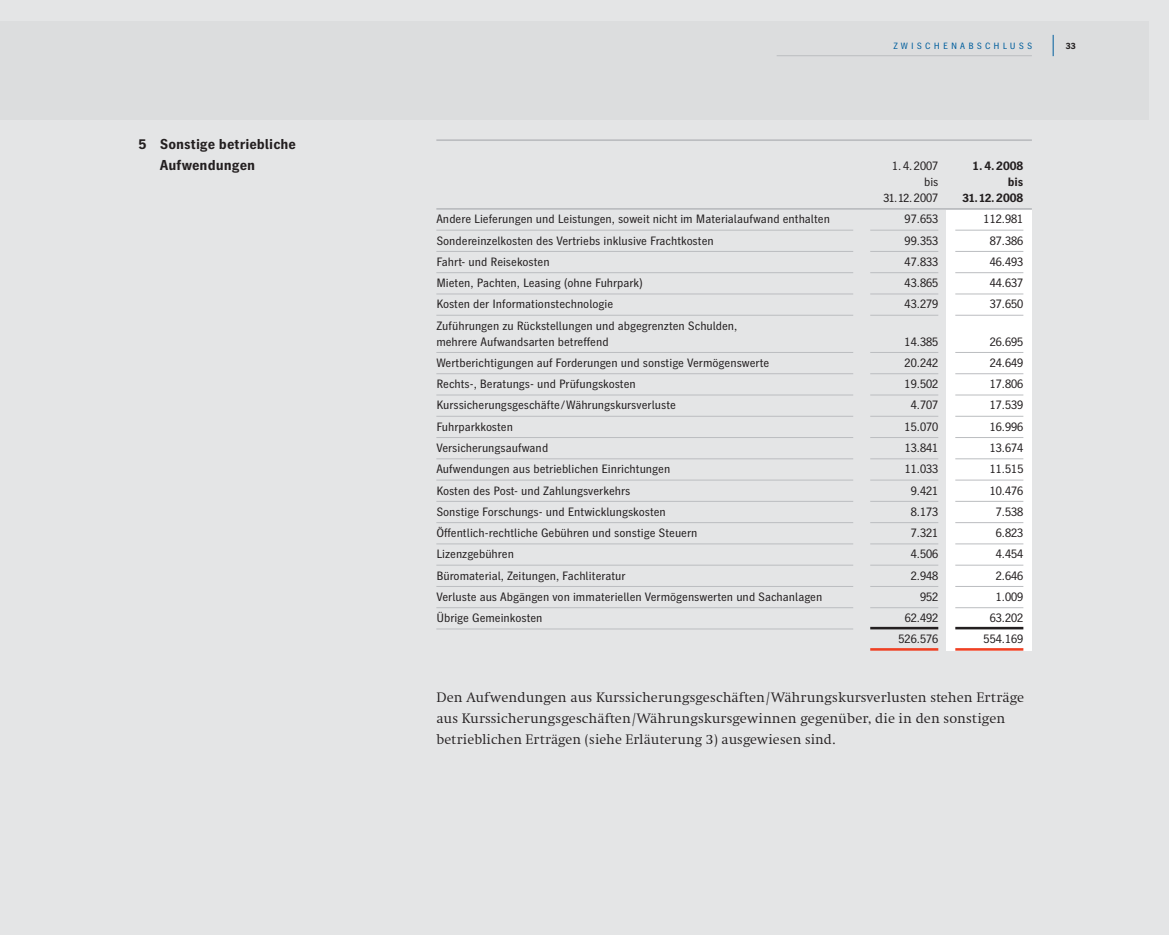
<style>
.page{position:relative;width:1169px;height:935px;background:#fff}
.page>*{position:absolute;margin:0;border:0;box-sizing:border-box;transform-origin:0 0}
.t1{font:14.25px/21.3px "HD Antiqua NM";color:#231f20}
.t2{font:700 14.25px/21.3px "HD Gothic Prop NM";color:#231f20}
.t3{font:12px/15.9px "HD Gothic Tab NM";color:#231f20}
.t4{font:12px "HD Gothic Prop NM";color:#231f20}
.t5{font:700 12px "HD Gothic Prop NM";color:#231f20}
.t6{font:700 12px "HD Gothic Tab NM";color:#231f20}
.t7{font:9px "HD Gothic Prop NM";letter-spacing:.35em;color:#005e9d}
.t8{font:700 9px "HD Gothic Prop NM";color:#231f20}
.s1{font-family:"HD Gothic Tab NM"}
</style>
<div class="page">
<div style="left:0;top:0;width:1168px;height:934px;background:#e4e5e6"></div>
<div style="left:0;top:21px;width:1148px;height:99px;background:#dcddde"></div>
<svg style="left:1052px;top:35px;width:1px;height:21px"></svg>
<hr style="left:776px;top:55px;width:255px;height:1px;background:#bbbdc0">
<div style="left:946px;top:210px;width:85px;height:440px;background:#fff"></div>
<hr style="left:436px;top:139px;width:595px;height:2px;background:#bbbdc0">
<hr style="left:436px;top:208px;width:595px;height:2px;background:#bbbdc0">
<hr style="left:955px;top:230px;width:68px;height:1px;background:#bbbdc0">
<hr style="left:870px;top:230px;width:68px;height:1px;background:#bbbdc0">
<hr style="left:436px;top:230px;width:417px;height:1px;background:#bbbdc0">
<hr style="left:955px;top:251px;width:68px;height:1px;background:#bbbdc0">
<hr style="left:870px;top:251px;width:68px;height:1px;background:#bbbdc0">
<hr style="left:436px;top:251px;width:417px;height:1px;background:#bbbdc0">
<hr style="left:955px;top:272px;width:68px;height:1px;background:#bbbdc0">
<hr style="left:870px;top:272px;width:68px;height:1px;background:#bbbdc0">
<hr style="left:436px;top:272px;width:417px;height:1px;background:#bbbdc0">
<hr style="left:955px;top:293px;width:68px;height:1px;background:#bbbdc0">
<hr style="left:870px;top:293px;width:68px;height:1px;background:#bbbdc0">
<hr style="left:436px;top:293px;width:417px;height:1px;background:#bbbdc0">
<hr style="left:955px;top:315px;width:68px;height:1px;background:#bbbdc0">
<hr style="left:870px;top:315px;width:68px;height:1px;background:#bbbdc0">
<hr style="left:436px;top:315px;width:417px;height:1px;background:#bbbdc0">
<hr style="left:955px;top:352px;width:68px;height:1px;background:#bbbdc0">
<hr style="left:870px;top:352px;width:68px;height:1px;background:#bbbdc0">
<hr style="left:436px;top:352px;width:417px;height:1px;background:#bbbdc0">
<hr style="left:955px;top:373px;width:68px;height:1px;background:#bbbdc0">
<hr style="left:870px;top:373px;width:68px;height:1px;background:#bbbdc0">
<hr style="left:436px;top:373px;width:417px;height:1px;background:#bbbdc0">
<hr style="left:955px;top:394px;width:68px;height:1px;background:#bbbdc0">
<hr style="left:870px;top:394px;width:68px;height:1px;background:#bbbdc0">
<hr style="left:436px;top:394px;width:417px;height:1px;background:#bbbdc0">
<hr style="left:955px;top:416px;width:68px;height:1px;background:#bbbdc0">
<hr style="left:870px;top:416px;width:68px;height:1px;background:#bbbdc0">
<hr style="left:436px;top:416px;width:417px;height:1px;background:#bbbdc0">
<hr style="left:955px;top:437px;width:68px;height:1px;background:#bbbdc0">
<hr style="left:870px;top:437px;width:68px;height:1px;background:#bbbdc0">
<hr style="left:436px;top:437px;width:417px;height:1px;background:#bbbdc0">
<hr style="left:955px;top:458px;width:68px;height:1px;background:#bbbdc0">
<hr style="left:870px;top:458px;width:68px;height:1px;background:#bbbdc0">
<hr style="left:436px;top:458px;width:417px;height:1px;background:#bbbdc0">
<hr style="left:955px;top:479px;width:68px;height:1px;background:#bbbdc0">
<hr style="left:870px;top:479px;width:68px;height:1px;background:#bbbdc0">
<hr style="left:436px;top:479px;width:417px;height:1px;background:#bbbdc0">
<hr style="left:955px;top:501px;width:68px;height:1px;background:#bbbdc0">
<hr style="left:870px;top:501px;width:68px;height:1px;background:#bbbdc0">
<hr style="left:436px;top:501px;width:417px;height:1px;background:#bbbdc0">
<hr style="left:955px;top:522px;width:68px;height:1px;background:#bbbdc0">
<hr style="left:870px;top:522px;width:68px;height:1px;background:#bbbdc0">
<hr style="left:436px;top:522px;width:417px;height:1px;background:#bbbdc0">
<hr style="left:955px;top:543px;width:68px;height:1px;background:#bbbdc0">
<hr style="left:870px;top:543px;width:68px;height:1px;background:#bbbdc0">
<hr style="left:436px;top:543px;width:417px;height:1px;background:#bbbdc0">
<hr style="left:955px;top:564px;width:68px;height:1px;background:#bbbdc0">
<hr style="left:870px;top:564px;width:68px;height:1px;background:#bbbdc0">
<hr style="left:436px;top:564px;width:417px;height:1px;background:#bbbdc0">
<hr style="left:955px;top:586px;width:68px;height:1px;background:#bbbdc0">
<hr style="left:870px;top:586px;width:68px;height:1px;background:#bbbdc0">
<hr style="left:436px;top:586px;width:417px;height:1px;background:#bbbdc0">
<hr style="left:955px;top:607px;width:68px;height:1px;background:#bbbdc0">
<hr style="left:870px;top:607px;width:68px;height:1px;background:#bbbdc0">
<hr style="left:436px;top:607px;width:417px;height:1px;background:#bbbdc0">
<hr style="left:955px;top:627px;width:68px;height:2px;background:#231f20">
<hr style="left:870px;top:627px;width:68px;height:2px;background:#231f20">
<hr style="left:436px;top:628px;width:417px;height:1px;background:#bbbdc0">
<hr style="left:955px;top:648px;width:68px;height:2px;background:#ef4023">
<hr style="left:870px;top:648px;width:68px;height:2px;background:#ef4023">
<p class="t2" style="left:160px;top:135px;width:138px;text-indent:-21px">5 Sonstige betriebliche<br>Aufwendungen</p>
<p class="t7" style="left:893px;top:42px;width:140px">ZWISCHENABSCHLUSS</p>
<p class="t8" style="left:1065px;top:42px;width:11px">33</p>
<p class="t3" style="left:892px;top:159px;width:48px">1. 4.2007</p>
<p class="t6" style="left:972px;top:162px;width:52px">1. 4.2008</p>
<p class="t4" style="left:924px;top:177px;width:16px">bis</p>
<p class="t5" style="left:1007px;top:177px;width:17px">bis</p>
<p class="t4" style="left:883px;top:193px;width:56px">31.12.<span class="s1">2007</span></p>
<p class="t5" style="left:962px;top:193px;width:62px">31.12.<span class="s1">2008</span></p>
<p class="t4" style="left:436px;top:215px;width:395px">Andere Lieferungen und Leistungen, soweit nicht im Materialaufwand enthalten</p>
<p class="t3" style="left:904px;top:212px;width:35px">97.653</p>
<p class="t3" style="left:983px;top:212px;width:41px">112.981</p>
<p class="t4" style="left:436px;top:236px;width:279px">Sondereinzelkosten des Vertriebs inklusive Frachtkosten</p>
<p class="t3" style="left:904px;top:234px;width:35px">99.353</p>
<p class="t3" style="left:989px;top:234px;width:35px">87.386</p>
<p class="t4" style="left:436px;top:257px;width:115px">Fahrt- und Reisekosten</p>
<p class="t3" style="left:904px;top:255px;width:35px">47.833</p>
<p class="t3" style="left:989px;top:255px;width:35px">46.493</p>
<p class="t4" style="left:436px;top:278px;width:208px">Mieten, Pachten, Leasing (ohne Fuhrpark)</p>
<p class="t3" style="left:904px;top:276px;width:35px">43.865</p>
<p class="t3" style="left:989px;top:276px;width:35px">44.637</p>
<p class="t4" style="left:436px;top:300px;width:178px">Kosten der Informationstechnologie</p>
<p class="t3" style="left:904px;top:297px;width:35px">43.279</p>
<p class="t3" style="left:989px;top:297px;width:35px">37.650</p>
<p class="t3" style="left:436px;top:319px;width:302px">Zuführungen zu Rückstellungen und abgegrenzten Schulden, mehrere Aufwandsarten betreffend</p>
<p class="t3" style="left:904px;top:335px;width:35px">14.385</p>
<p class="t3" style="left:989px;top:335px;width:35px">26.695</p>
<p class="t4" style="left:436px;top:358px;width:334px">Wertberichtigungen auf Forderungen und sonstige Vermögenswerte</p>
<p class="t3" style="left:904px;top:356px;width:35px">20.242</p>
<p class="t3" style="left:989px;top:356px;width:35px">24.649</p>
<p class="t4" style="left:436px;top:379px;width:201px">Rechts-, Beratungs- und Prüfungskosten</p>
<p class="t3" style="left:904px;top:377px;width:35px">19.502</p>
<p class="t3" style="left:989px;top:377px;width:35px">17.806</p>
<p class="t3" style="left:436px;top:398px;width:241px">Kurssicherungsgeschäfte/Währungskursverluste</p>
<p class="t3" style="left:910px;top:398px;width:29px">4.707</p>
<p class="t3" style="left:989px;top:398px;width:35px">17.539</p>
<p class="t4" style="left:436px;top:422px;width:78px">Fuhrparkkosten</p>
<p class="t3" style="left:904px;top:420px;width:35px">15.070</p>
<p class="t3" style="left:989px;top:420px;width:35px">16.996</p>
<p class="t3" style="left:436px;top:441px;width:113px">Versicherungsaufwand</p>
<p class="t3" style="left:904px;top:441px;width:35px">13.841</p>
<p class="t3" style="left:989px;top:441px;width:35px">13.674</p>
<p class="t3" style="left:436px;top:462px;width:235px">Aufwendungen aus betrieblichen Einrichtungen</p>
<p class="t3" style="left:904px;top:462px;width:35px">11.033</p>
<p class="t3" style="left:989px;top:462px;width:35px">11.515</p>
<p class="t3" style="left:436px;top:483px;width:195px">Kosten des Post- und Zahlungsverkehrs</p>
<p class="t3" style="left:910px;top:483px;width:29px">9.421</p>
<p class="t3" style="left:989px;top:483px;width:35px">10.476</p>
<p class="t3" style="left:436px;top:505px;width:231px">Sonstige Forschungs- und Entwicklungskosten</p>
<p class="t3" style="left:910px;top:505px;width:29px">8.173</p>
<p class="t3" style="left:995px;top:505px;width:29px">7.538</p>
<p class="t3" style="left:436px;top:526px;width:262px">Öffentlich-rechtliche Gebühren und sonstige Steuern</p>
<p class="t3" style="left:910px;top:526px;width:29px">7.321</p>
<p class="t3" style="left:995px;top:526px;width:29px">6.823</p>
<p class="t3" style="left:436px;top:547px;width:79px">Lizenzgebühren</p>
<p class="t3" style="left:910px;top:547px;width:29px">4.506</p>
<p class="t3" style="left:995px;top:547px;width:29px">4.454</p>
<p class="t3" style="left:436px;top:569px;width:191px">Büromaterial, Zeitungen, Fachliteratur</p>
<p class="t3" style="left:910px;top:569px;width:29px">2.948</p>
<p class="t3" style="left:995px;top:569px;width:29px">2.646</p>
<p class="t3" style="left:436px;top:590px;width:387px">Verluste aus Abgängen von immateriellen Vermögenswerten und Sachanlagen</p>
<p class="t3" style="left:920px;top:590px;width:20px">952</p>
<p class="t3" style="left:995px;top:590px;width:29px">1.009</p>
<p class="t3" style="left:436px;top:611px;width:108px">Übrige Gemeinkosten</p>
<p class="t3" style="left:904px;top:611px;width:35px">62.492</p>
<p class="t3" style="left:989px;top:611px;width:35px">63.202</p>
<p class="t3" style="left:898px;top:632px;width:41px">526.576</p>
<p class="t3" style="left:983px;top:632px;width:41px">554.169</p>
<p class="t1" style="left:436px;top:688px;width:589px">Den Aufwendungen aus Kurssicherungsgeschäften/Währungskursverlusten stehen Erträge aus Kurssicherungsgeschäften/Währungskursgewinnen gegenüber, die in den sonstigen betrieblichen Erträgen (siehe Erläuterung 3) ausgewiesen sind.</p>
</div>
